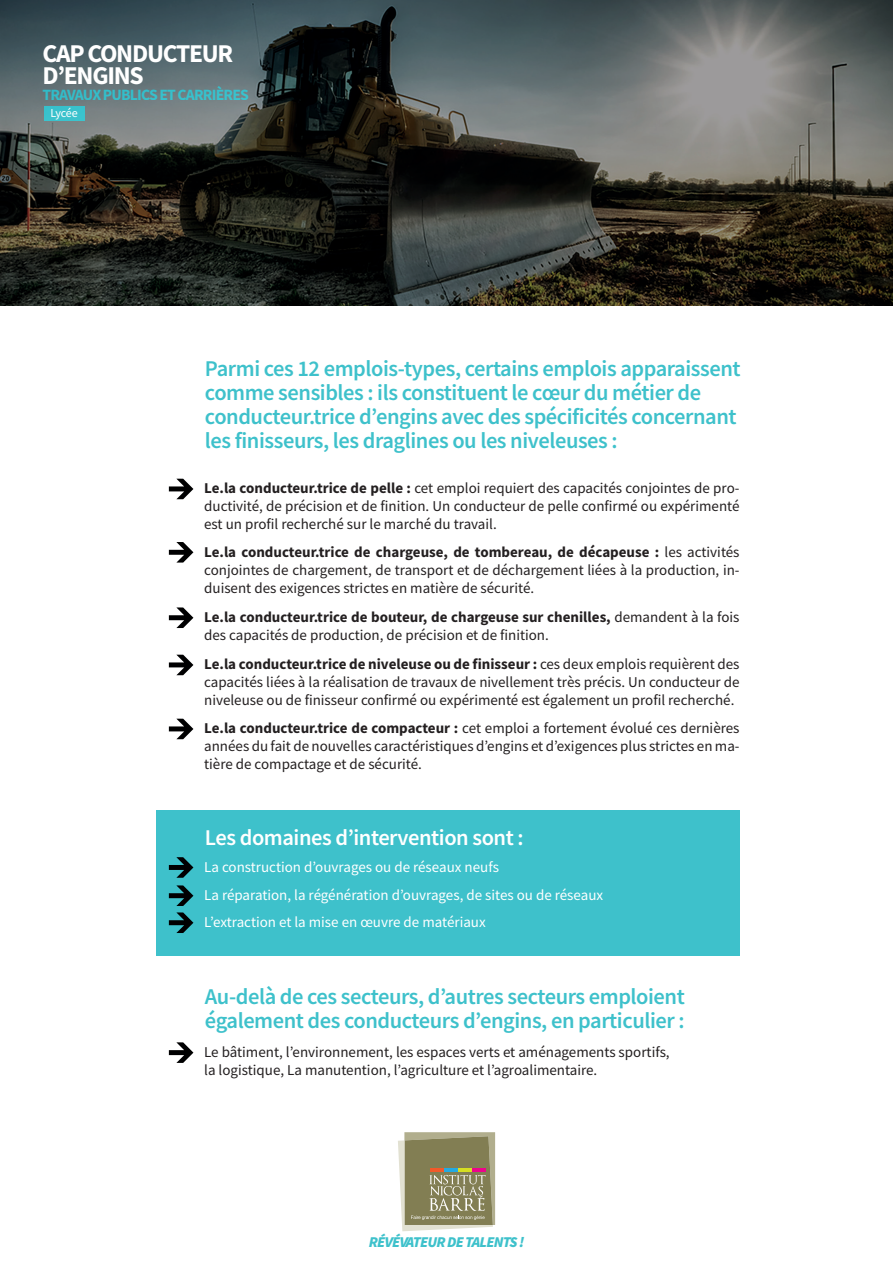
<style>
.page{position:relative;width:893px;height:1263px;background:#fff}
.page>*{position:absolute;margin:0;border:0;box-sizing:border-box;transform-origin:0 0}
.t1{font:700 25.65px "Source Sans Pro";letter-spacing:-.05em;color:#fff}
.t2{font:600 22.5px/24px "Source Sans Pro";letter-spacing:-.02em;color:#3ec1cb}
.t3{font:600 22.5px "Source Sans Pro";letter-spacing:-.02em;color:#fff}
.t4{font:700 15.75px "Source Sans Pro";letter-spacing:-.05em;color:#3ec1cb}
.t5{font:15px/18px "Source Sans Pro";color:#231f20;text-align:justify}
.t6{font:15px "Source Sans Pro";color:#fff}
.t7{font:italic 900 15px "Source Sans Pro";letter-spacing:-.05em;color:#3ec1cb}
.t8{font:12.15px "Source Sans Pro";letter-spacing:-.035em;color:#fff}
.s1{font-weight:700}
</style>
<div class="page">
<div style="left:156px;top:810px;width:584px;height:145px;background:#3ec1cb"></div>
<svg style="left:398px;top:1132px;width:97px;height:99px;background:#9c9775"></svg>
<hr style="left:458px;top:1168px;width:14px;height:3px;background:#d6df21">
<hr style="left:444px;top:1168px;width:14px;height:3px;background:#24aae1">
<hr style="left:430px;top:1168px;width:14px;height:3px;background:#f15929">
<svg style="left:0;top:0;width:893px;height:306px;background:#404441"></svg>
<svg style="left:169px;top:479px;width:24px;height:20px"></svg>
<svg style="left:169px;top:542px;width:24px;height:21px"></svg>
<svg style="left:169px;top:607px;width:24px;height:21px"></svg>
<svg style="left:169px;top:655px;width:24px;height:20px"></svg>
<svg style="left:169px;top:719px;width:24px;height:20px"></svg>
<svg style="left:169px;top:857px;width:24px;height:21px"></svg>
<svg style="left:169px;top:885px;width:24px;height:21px"></svg>
<svg style="left:169px;top:912px;width:24px;height:21px"></svg>
<svg style="left:169px;top:1042px;width:24px;height:21px"></svg>
<div style="left:44px;top:106px;width:41px;height:15px;background:#3ec1cb"></div>
<p class="t1" style="left:43px;top:36px;width:192px">CAP CONDUCTEUR</p>
<p class="t1" style="left:43px;top:59px;width:103px">D’ENGINS</p>
<p class="t4" style="left:43px;top:84px;width:208px">TRAVAUX PUBLICS ET CARRIÈRES</p>
<p class="t8" style="left:50px;top:105px;width:29px">Lycée</p>
<p class="t2" style="left:205px;top:356px;width:537px">Parmi ces 12 emplois-types, certains emplois apparaissent comme sensibles : ils constituent le cœur du métier de conducteur.trice d’engins avec des spécificités concernant les finisseurs, les draglines ou les niveleuses :</p>
<p class="t5" style="left:204px;top:479px;width:537px"><span class="s1">Le.la conducteur.trice de pelle :</span> cet emploi requiert des capacités conjointes de pro&shy;ductivité, de précision et de finition. Un conducteur de pelle confirmé ou expérimenté est un profil recherché sur le marché du travail.</p>
<p class="t5" style="left:204px;top:542px;width:537px"><span class="s1">Le.la conducteur.trice de chargeuse, de tombereau, de décapeuse :</span> les activités conjointes de chargement, de transport et de déchargement liées à la production, in&shy;duisent des exigences strictes en matière de sécurité.</p>
<p class="t5" style="left:204px;top:608px;width:537px"><span class="s1">Le.la conducteur.trice de bouteur, de chargeuse sur chenilles,</span> demandent à la fois des capacités de production, de précision et de finition.</p>
<p class="t5" style="left:204px;top:655px;width:537px"><span class="s1">Le.la conducteur.trice de niveleuse ou de finisseur :</span> ces deux emplois requièrent des capacités liées à la réalisation de travaux de nivellement très précis. Un conducteur de niveleuse ou de finisseur confirmé ou expérimenté est également un profil recherché.</p>
<p class="t5" style="left:204px;top:719px;width:537px"><span class="s1">Le.la conducteur.trice de compacteur :</span> cet emploi a fortement évolué ces dernières années du fait de nouvelles caractéristiques d’engins et d’exigences plus strictes en ma&shy;tière de compactage et de sécurité.</p>
<p class="t3" style="left:205px;top:822px;width:320px">Les domaines d’intervention sont :</p>
<p class="t6" style="left:204px;top:857px;width:296px">La construction d’ouvrages ou de réseaux neufs</p>
<p class="t6" style="left:204px;top:885px;width:400px">La réparation, la régénération d’ouvrages, de sites ou de réseaux</p>
<p class="t6" style="left:204px;top:912px;width:283px">L’extraction et la mise en œuvre de matériaux</p>
<p class="t2" style="left:205px;top:984px;width:481px">Au-delà de ces secteurs, d’autres secteurs emploient</p>
<p class="t2" style="left:205px;top:1008px;width:481px">également des conducteurs d’engins, en particulier :</p>
<p class="t5" style="left:204px;top:1043px;width:467px">Le bâtiment, l’environnement, les espaces verts et aménagements sportifs,</p>
<p class="t5" style="left:204px;top:1061px;width:395px">la logistique, La manutention, l’agriculture et l’agroalimentaire.</p>
<p class="t7" style="left:369px;top:1232px;width:157px">RÉVÉVATEUR DE TALENTS !</p>
</div>
